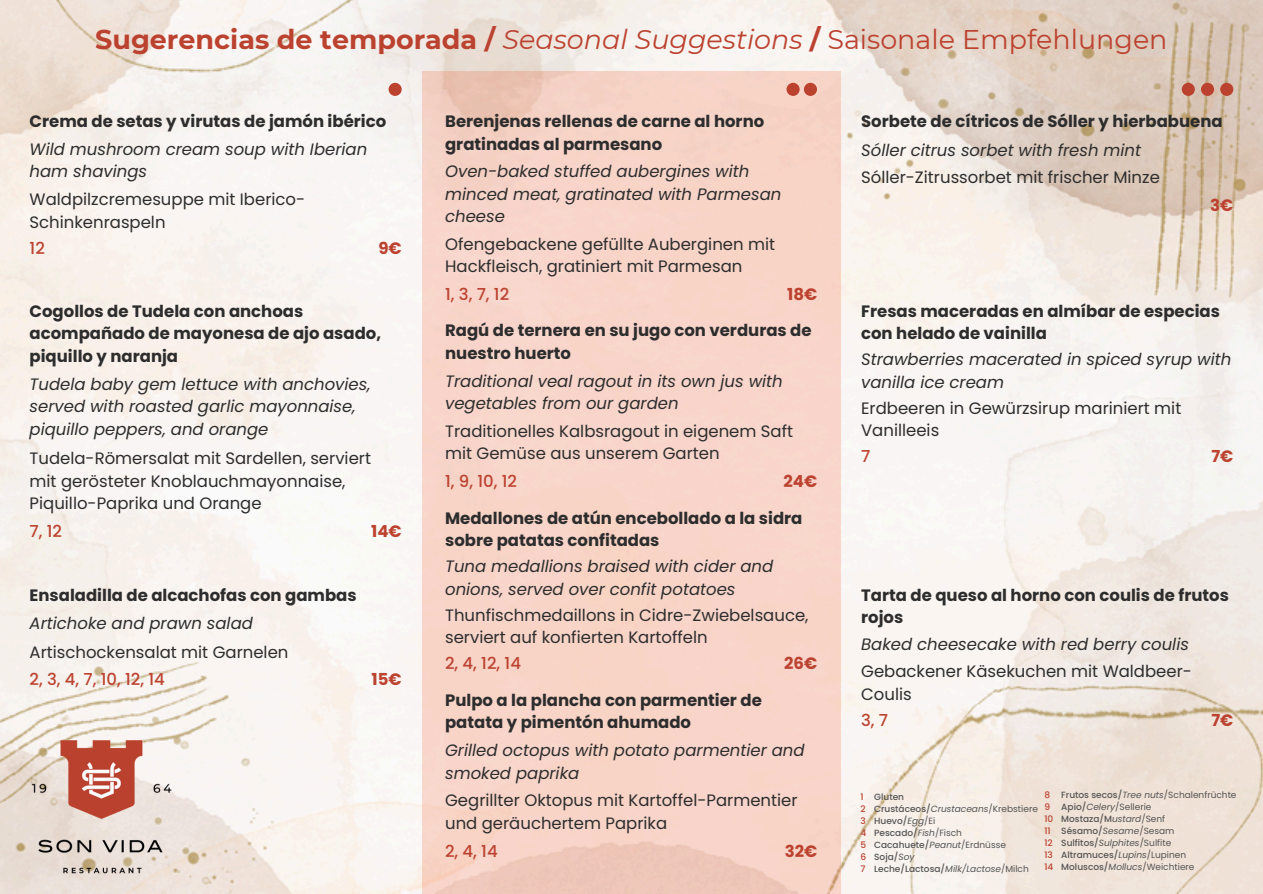
<style>
.page{position:relative;width:1263px;height:894px;background:#fff}
.page>*{position:absolute;margin:0;border:0;box-sizing:border-box;transform-origin:0 0}
.t1{font:700 27px "Montserrat";color:#bc4230}
.t2{font:16.5px/22.5px "Poppins";color:#2d2d2d}
.t3{font:italic 16.5px/22.5px "Poppins";color:#2d2d2d}
.t4{font:700 16.5px/22.5px "Poppins";color:#2d2d2d}
.t5{font:500 16.5px "Poppins";color:#bc4230}
.t6{font:700 16.5px "Poppins";color:#bc4230}
.t7{font:500 9px "Poppins";color:#545454}
.t8{font:9px "Poppins";color:#545454}
.t9{font:500 9px/12px "Poppins";color:#bc4230}
.s1{font-weight:400;font-style:italic}
.s2{font-weight:400}
.s3{font-weight:500}
.s4{font-style:italic}
</style>
<div class="page">
<img style="left:0;top:0;width:1263px;height:893px">
<div style="left:422px;top:71px;width:419px;height:822px;background:#f8d4c9"></div>
<div style="left:389px;top:83px;width:13px;height:13px;background:#bc4230;border-radius:50%"></div>
<div style="left:786px;top:83px;width:14px;height:13px;background:#bc4230;border-radius:50%"></div>
<div style="left:804px;top:83px;width:13px;height:13px;background:#bc4230;border-radius:50%"></div>
<div style="left:1182px;top:83px;width:13px;height:13px;background:#bc4230;border-radius:50%"></div>
<div style="left:1201px;top:83px;width:13px;height:13px;background:#bc4230;border-radius:50%"></div>
<div style="left:1220px;top:83px;width:13px;height:13px;background:#bc4230;border-radius:50%"></div>
<img style="left:30px;top:737px;width:145px;height:136px">
<h2 class="t1" style="left:95px;top:23px;width:1074px">Sugerencias de temporada / <span class="s1">Seasonal Suggestions</span> / <span class="s2">Saisonale Empfehlungen</span></h2>
<h2 class="t4" style="left:30px;top:110px;width:358px">Crema de setas y virutas de jamón ibérico</h2>
<h3 class="t3" style="left:30px;top:138px;width:339px">Wild mushroom cream soup with Iberian ham shavings</h3>
<h3 class="t2" style="left:30px;top:188px;width:277px">Waldpilzcremesuppe mit Iberico-<br>Schinkenraspeln</h3>
<p class="t5" style="left:30px;top:236px;width:17px">12</p>
<h1 class="t6" style="left:378px;top:236px;width:25px">9€</h1>
<p class="t4" style="left:30px;top:300px;width:353px">Cogollos de Tudela con anchoas acompañado de mayonesa de ajo asado, piquillo y naranja</p>
<h2 class="t3" style="left:30px;top:372px;width:343px">Tudela baby gem lettuce with anchovies, served with roasted garlic mayonnaise, piquillo peppers, and orange</h2>
<h2 class="t2" style="left:30px;top:447px;width:343px">Tudela-Römersalat mit Sardellen, serviert mit gerösteter Knoblauchmayonnaise,<br>Piquillo-Paprika und Orange</h2>
<h3 class="t5" style="left:30px;top:520px;width:34px">7, 12</h3>
<h3 class="t6" style="left:371px;top:520px;width:32px">14€</h3>
<h3 class="t4" style="left:30px;top:583px;width:328px">Ensaladilla de alcachofas con gambas</h3>
<h2 class="t3" style="left:30px;top:612px;width:225px">Artichoke and prawn salad</h2>
<h2 class="t2" style="left:30px;top:641px;width:260px">Artischockensalat mit Garnelen</h2>
<h3 class="t5" style="left:30px;top:667px;width:137px">2, 3, 4, 7, 10, 12, 14</h3>
<h2 class="t6" style="left:372px;top:667px;width:32px">15€</h2>
<p class="t4" style="left:445px;top:110px;width:321px">Berenjenas rellenas de carne al horno gratinadas al parmesano</p>
<p class="t3" style="left:445px;top:160px;width:338px">Oven-baked stuffed aubergines with minced meat, gratinated with Parmesan cheese</p>
<h2 class="t2" style="left:445px;top:233px;width:331px">Ofengebackene gefüllte Auberginen mit<br>Hackfleisch, gratiniert mit Parmesan</h2>
<h2 class="t5" style="left:445px;top:282px;width:66px">1, 3, 7, 12</h2>
<h3 class="t6" style="left:787px;top:282px;width:32px">18€</h3>
<h2 class="t4" style="left:445px;top:319px;width:368px">Ragú de ternera en su jugo con verduras de nuestro huerto</h2>
<h3 class="t3" style="left:445px;top:369px;width:339px">Traditional veal ragout in its own jus with vegetables from our garden</h3>
<h3 class="t2" style="left:445px;top:419px;width:350px">Traditionelles Kalbsragout in eigenem Saft mit Gemüse aus unserem Garten</h3>
<h2 class="t5" style="left:445px;top:469px;width:73px">1, 9, 10, 12</h2>
<p class="t6" style="left:783px;top:469px;width:35px">24€</p>
<h2 class="t4" style="left:445px;top:506px;width:359px">Medallones de atún encebollado a la sidra sobre patatas confitadas</h2>
<h3 class="t3" style="left:445px;top:555px;width:330px">Tuna medallions braised with cider and onions, served over confit potatoes</h3>
<h3 class="t2" style="left:445px;top:603px;width:365px">Thunfischmedaillons in Cidre-Zwiebelsauce, serviert auf konfierten Kartoffeln</h3>
<h2 class="t5" style="left:445px;top:651px;width:77px">2, 4, 12, 14</h2>
<h2 class="t6" style="left:784px;top:651px;width:35px">26€</h2>
<h2 class="t4" style="left:445px;top:688px;width:318px">Pulpo a la plancha con parmentier de patata y pimentón ahumado</h2>
<h3 class="t3" style="left:445px;top:738px;width:361px">Grilled octopus with potato parmentier and smoked paprika</h3>
<h3 class="t2" style="left:445px;top:789px;width:354px">Gegrillter Oktopus mit Kartoffel-Parmentier und geräuchertem Paprika</h3>
<h2 class="t5" style="left:445px;top:839px;width:54px">2, 4, 14</h2>
<h2 class="t6" style="left:785px;top:839px;width:34px">32€</h2>
<h3 class="t4" style="left:861px;top:110px;width:363px">Sorbete de cítricos de Sóller y hierbabuena</h3>
<h2 class="t3" style="left:861px;top:139px;width:281px">Sóller citrus sorbet with fresh mint</h2>
<h2 class="t2" style="left:861px;top:166px;width:300px">Sóller-Zitrussorbet mit frischer Minze</h2>
<h2 class="t6" style="left:1210px;top:194px;width:25px">3€</h2>
<h3 class="t4" style="left:861px;top:300px;width:360px">Fresas maceradas en almíbar de especias con helado de vainilla</h3>
<h2 class="t3" style="left:861px;top:348px;width:372px">Strawberries macerated in spiced syrup with vanilla ice cream</h2>
<p class="t2" style="left:861px;top:396px;width:322px">Erdbeeren in Gewürzsirup mariniert mit<br>Vanilleeis</p>
<p class="t5" style="left:861px;top:445px;width:11px">7</p>
<p class="t6" style="left:1211px;top:445px;width:23px">7€</p>
<h3 class="t4" style="left:861px;top:583px;width:369px">Tarta de queso al horno con coulis de frutos rojos</h3>
<h3 class="t3" style="left:861px;top:633px;width:329px">Baked cheesecake with red berry coulis</h3>
<h3 class="t2" style="left:861px;top:659px;width:332px">Gebackener Käsekuchen mit Waldbeer-<br>Coulis</h3>
<h2 class="t5" style="left:861px;top:709px;width:29px">3, 7</h2>
<h2 class="t6" style="left:1211px;top:709px;width:23px">7€</h2>
<p class="t9" style="left:1044px;top:788px;width:10px">8<br>9<br>10<br>11<br>12<br>13<br>14</p>
<p class="t8" style="left:1061px;top:788px;width:177px"><span class="s3">Frutos secos/</span><span class="s4">Tree nuts</span>/Schalenfrüchte</p>
<p class="t9" style="left:861px;top:790px;width:7px">1<br>2<br>3<br>4<br>5<br>6<br>7</p>
<h2 class="t7" style="left:874px;top:789px;width:31px">Gluten</h2>
<p class="t8" style="left:1061px;top:800px;width:92px"><span class="s3">Apio/</span><span class="s4">Celery</span>/Sellerie</p>
<p class="t7" style="left:1061px;top:812px;width:105px">Mostaza/M<span class="s1">ustard</span><span class="s2">/Senf</span></p>
<p class="t7" style="left:1061px;top:824px;width:115px">Sésamo/<span class="s1">Sesame</span><span class="s2">/Sesam</span></p>
<p class="t7" style="left:1061px;top:836px;width:111px">Sulfitos/<span class="s1">Sulphites</span><span class="s2">/Sulfite</span></p>
<p class="t7" style="left:1061px;top:848px;width:126px">Altramuces/<span class="s1">Lupins</span><span class="s2">/Lupinen</span></p>
<h4 class="t8" style="left:1061px;top:860px;width:135px"><span class="s3">Moluscos/</span><span class="s4">Mollucs</span>/Weichtiere</h4>
<h2 class="t7" style="left:874px;top:801px;width:165px">Crustáceos/<span class="s1">Crustaceans</span><span class="s2">/Krebstiere</span></h2>
<h3 class="t7" style="left:874px;top:813px;width:63px">Huevo/<span class="s1">Egg</span><span class="s2">/Ei</span></h3>
<h3 class="t7" style="left:874px;top:825px;width:89px">Pescado/<span class="s1">Fish</span><span class="s2">/Fisch</span></h3>
<h2 class="t7" style="left:874px;top:837px;width:133px">Cacahuete/<span class="s1">Peanut</span><span class="s2">/Erdnüsse</span></h2>
<h2 class="t7" style="left:874px;top:849px;width:42px">Soja/<span class="s1">Soy</span></h2>
<h4 class="t7" style="left:874px;top:861px;width:156px">Leche/Lactosa/<span class="s1">Milk/Lactose</span><span class="s2">/Milch</span></h4>
</div>
